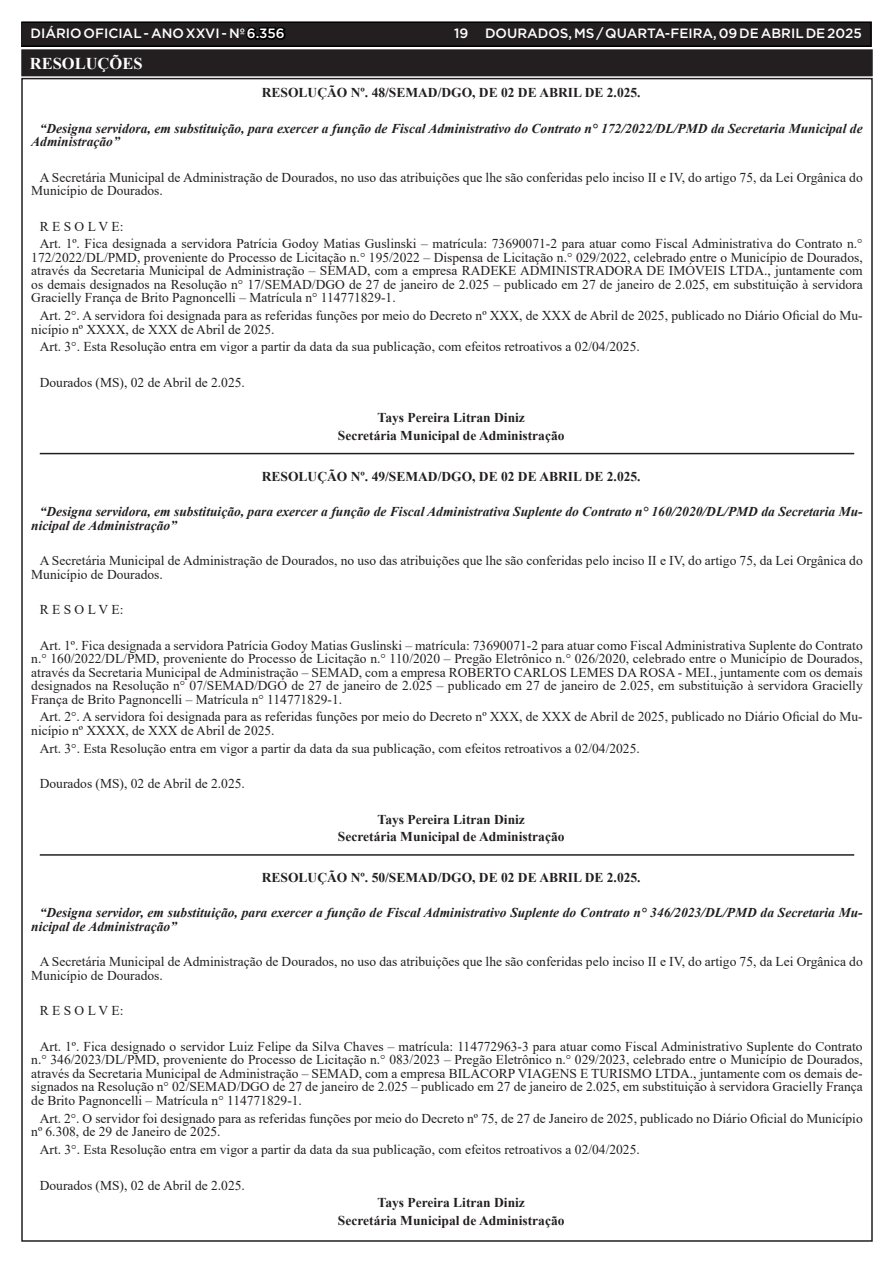
<style>
.page{position:relative;width:893px;height:1263px;background:#fff}
.page>*{position:absolute;margin:0;border:0;box-sizing:border-box;transform-origin:0 0}
.TEXTO{font:700 16.5px "Times New Roman";color:#fff}
.TEXTO-2{font:13.5px/13.5px "Times New Roman";color:#231f20}
.TEXTO-3{font:italic 700 13.5px/13.5px "Times New Roman";color:#231f20}
.TEXTO-4{font:700 13.5px "Times New Roman";color:#231f20}
.t1{font:500 13.5px "Gotham";color:#fff}
.s1{color:#000}
</style>
<div class="page">
<div style="left:21px;top:22px;width:850px;height:24px;background:#231f20"></div>
<div style="left:21px;top:21px;width:851px;height:26px;border:2px solid #000"></div>
<hr style="left:40px;top:453px;width:814px;height:1px;background:#231f20">
<hr style="left:40px;top:854px;width:814px;height:2px;background:#231f20">
<div style="left:23px;top:51px;width:848px;height:23px;background:#231f20"></div>
<div style="left:21px;top:49px;width:852px;height:27px;border:4px solid #231f20"></div>
<p class="t1" style="left:31px;top:25px;width:256px">DIÁRIO OFICIAL - ANO XXVI - Nº <span class="s1">6.356</span></p>
<p class="t1" style="left:454px;top:25px;width:409px">19 DOURADOS, MS / QUARTA-FEIRA, 09 DE ABRIL DE 2025</p>
<p class="TEXTO" style="left:30px;top:52px;width:114px">RESOLUÇÕES</p>
<p class="TEXTO-4" style="left:262px;top:83px;width:380px">RESOLUÇÃO Nº. 48/SEMAD/DGO, DE 02 DE ABRIL DE 2.025.</p>
<p class="TEXTO-3" style="left:31px;top:121px;width:833px;text-indent:9px">“Designa servidora, em substituição, para exercer a função de Fiscal Administrativo do Contrato n° 172/2022/DL/PMD da Secretaria Municipal de<br>Administração”</p>
<p class="TEXTO-2" style="left:31px;top:170px;width:833px;text-indent:9px">A Secretária Municipal de Administração de Dourados, no uso das atribuições que lhe são conferidas pelo inciso II e IV, do artigo 75, da Lei Orgânica do<br>Município de Dourados.</p>
<p class="TEXTO-2" style="left:40px;top:219px;width:85px">R E S O L V E:</p>
<p class="TEXTO-2" style="left:31px;top:237px;width:833px;text-align:justify;text-indent:9px">Art. 1º. Fica designada a servidora Patrícia Godoy Matias Guslinski – matrícula: 73690071-2 para atuar como Fiscal Administrativa do Contrato n.° 172/2022/DL/PMD, proveniente do Processo de Licitação n.° 195/2022 – Dispensa de Licitação n.° 029/2022, celebrado entre o Município de Dourados, através da Secretaria Municipal de Administração – SEMAD, com a empresa RADEKE ADMINISTRADORA DE IMÓVEIS LTDA., juntamente com os demais designados na Resolução n° 17/SEMAD/DGO de 27 de janeiro de 2.025 – publicado em 27 de janeiro de 2.025, em substituição à servidora Gracielly França de Brito Pagnoncelli – Matrícula n° 114771829-1.</p>
<p class="TEXTO-2" style="left:31px;top:308px;width:833px;text-indent:9px">Art. 2°. A servidora foi designada para as referidas funções por meio do Decreto nº XXX, de XXX de Abril de 2025, publicado no Diário Oficial do Mu&shy;nicípio nº XXXX, de XXX de Abril de 2025.</p>
<p class="TEXTO-2" style="left:40px;top:340px;width:602px">Art. 3°. Esta Resolução entra em vigor a partir da data da sua publicação, com efeitos retroativos a 02/04/2025.</p>
<p class="TEXTO-2" style="left:40px;top:375px;width:207px">Dourados (MS), 02 de Abril de 2.025.</p>
<p class="TEXTO-4" style="left:378px;top:408px;width:149px">Tays Pereira Litran Diniz</p>
<p class="TEXTO-4" style="left:338px;top:426px;width:228px">Secretária Municipal de Administração</p>
<p class="TEXTO-4" style="left:262px;top:466px;width:380px">RESOLUÇÃO Nº. 49/SEMAD/DGO, DE 02 DE ABRIL DE 2.025.</p>
<p class="TEXTO-3" style="left:31px;top:504px;width:833px;text-indent:9px">“Designa servidora, em substituição, para exercer a função de Fiscal Administrativa Suplente do Contrato n° 160/2020/DL/PMD da Secretaria Mu&shy;nicipal de Administração”</p>
<p class="TEXTO-2" style="left:31px;top:553px;width:833px;text-indent:9px">A Secretária Municipal de Administração de Dourados, no uso das atribuições que lhe são conferidas pelo inciso II e IV, do artigo 75, da Lei Orgânica do<br>Município de Dourados.</p>
<p class="TEXTO-2" style="left:40px;top:602px;width:85px">R E S O L V E:</p>
<p class="TEXTO-2" style="left:31px;top:638px;width:833px;text-align:justify;text-indent:9px">Art. 1º. Fica designada a servidora Patrícia Godoy Matias Guslinski – matrícula: 73690071-2 para atuar como Fiscal Administrativa Suplente do Contrato n.° 160/2022/DL/PMD, proveniente do Processo de Licitação n.° 110/2020 – Pregão Eletrônico n.° 026/2020, celebrado entre o Município de Dourados, através da Secretaria Municipal de Administração – SEMAD, com a empresa ROBERTO CARLOS LEMES DA ROSA - MEI., juntamente com os demais designados na Resolução n° 07/SEMAD/DGO de 27 de janeiro de 2.025 – publicado em 27 de janeiro de 2.025, em substituição à servidora Gracielly França de Brito Pagnoncelli – Matrícula n° 114771829-1.</p>
<p class="TEXTO-2" style="left:31px;top:710px;width:833px;text-indent:9px">Art. 2°. A servidora foi designada para as referidas funções por meio do Decreto nº XXX, de XXX de Abril de 2025, publicado no Diário Oficial do Mu&shy;nicípio nº XXXX, de XXX de Abril de 2025.</p>
<p class="TEXTO-2" style="left:40px;top:741px;width:602px">Art. 3°. Esta Resolução entra em vigor a partir da data da sua publicação, com efeitos retroativos a 02/04/2025.</p>
<p class="TEXTO-2" style="left:40px;top:776px;width:207px">Dourados (MS), 02 de Abril de 2.025.</p>
<p class="TEXTO-4" style="left:378px;top:809px;width:149px">Tays Pereira Litran Diniz</p>
<p class="TEXTO-4" style="left:338px;top:827px;width:228px">Secretária Municipal de Administração</p>
<p class="TEXTO-4" style="left:262px;top:868px;width:380px">RESOLUÇÃO Nº. 50/SEMAD/DGO, DE 02 DE ABRIL DE 2.025.</p>
<p class="TEXTO-3" style="left:31px;top:906px;width:833px;text-indent:9px">“Designa servidor, em substituição, para exercer a função de Fiscal Administrativo Suplente do Contrato n° 346/2023/DL/PMD da Secretaria Mu&shy;nicipal de Administração”</p>
<p class="TEXTO-2" style="left:31px;top:955px;width:833px;text-indent:9px">A Secretária Municipal de Administração de Dourados, no uso das atribuições que lhe são conferidas pelo inciso II e IV, do artigo 75, da Lei Orgânica do<br>Município de Dourados.</p>
<p class="TEXTO-2" style="left:40px;top:1004px;width:85px">R E S O L V E:</p>
<p class="TEXTO-2" style="left:31px;top:1039px;width:833px;text-align:justify;text-indent:9px">Art. 1º. Fica designado o servidor Luiz Felipe da Silva Chaves – matrícula: 114772963-3 para atuar como Fiscal Administrativo Suplente do Contrato n.° 346/2023/DL/PMD, proveniente do Processo de Licitação n.° 083/2023 – Pregão Eletrônico n.° 029/2023, celebrado entre o Município de Dourados, através da Secretaria Municipal de Administração – SEMAD, com a empresa BILACORP VIAGENS E TURISMO LTDA., juntamente com os demais de&shy;signados na Resolução n° 02/SEMAD/DGO de 27 de janeiro de 2.025 – publicado em 27 de janeiro de 2.025, em substituição à servidora Gracielly França de Brito Pagnoncelli – Matrícula n° 114771829-1.</p>
<p class="TEXTO-2" style="left:31px;top:1111px;width:833px;text-indent:9px">Art. 2°. O servidor foi designado para as referidas funções por meio do Decreto nº 75, de 27 de Janeiro de 2025, publicado no Diário Oficial do Município nº 6.308, de 29 de Janeiro de 2025.</p>
<p class="TEXTO-2" style="left:40px;top:1142px;width:602px">Art. 3°. Esta Resolução entra em vigor a partir da data da sua publicação, com efeitos retroativos a 02/04/2025.</p>
<p class="TEXTO-2" style="left:40px;top:1178px;width:207px">Dourados (MS), 02 de Abril de 2.025.</p>
<p class="TEXTO-4" style="left:378px;top:1193px;width:149px">Tays Pereira Litran Diniz</p>
<p class="TEXTO-4" style="left:338px;top:1211px;width:228px">Secretária Municipal de Administração</p>
</div>
